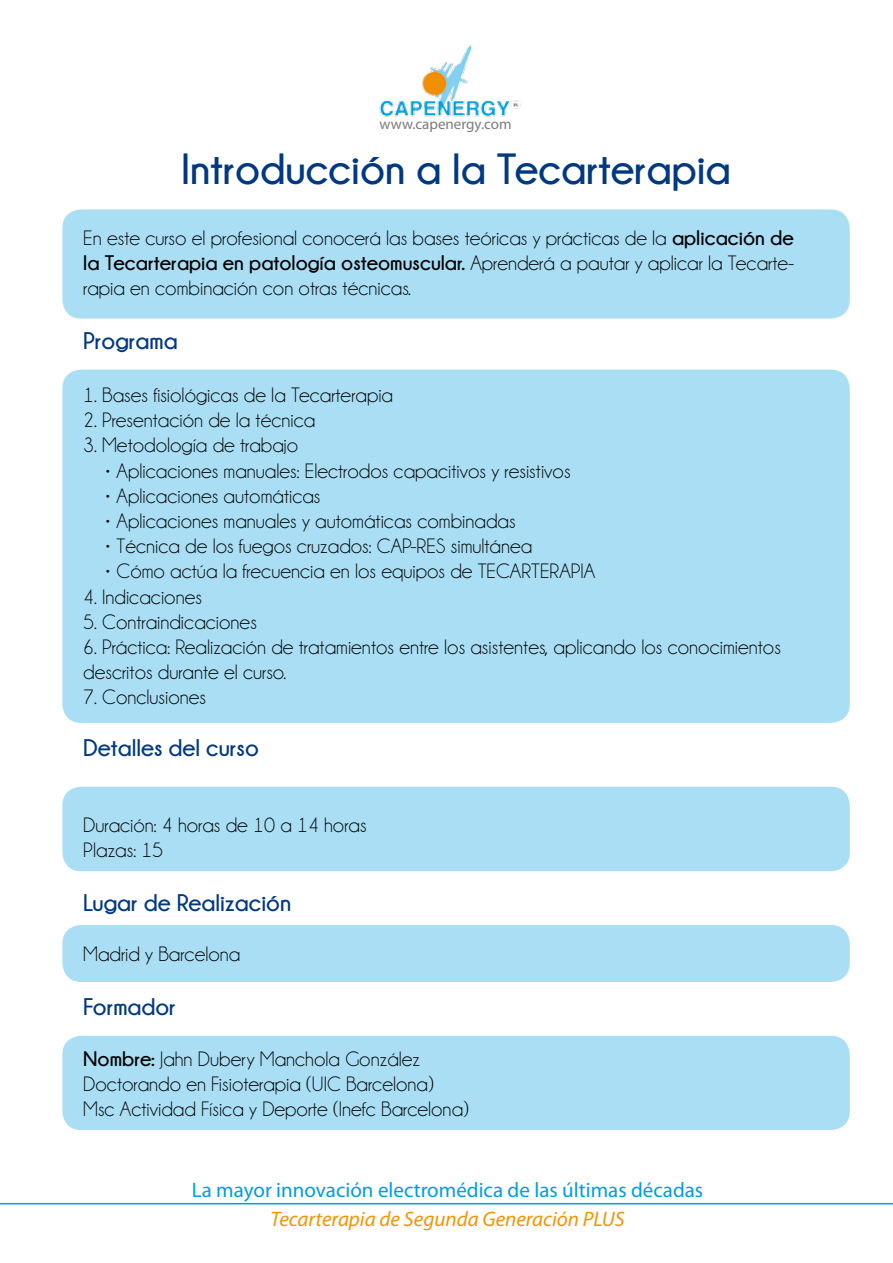
<style>
.page{position:relative;width:893px;height:1263px;background:#fff}
.page>*{position:absolute;margin:0;border:0;box-sizing:border-box;transform-origin:0 0}
.t1{font:700 43.5px "Champagne&Limousines";color:#003882}
.t2{font:700 24px "Champagne&Limousines";color:#003882}
.t3{font:21px/25.2px "Champagne&Limousines";color:#000}
.t4{font:21px "Myriad Pro";color:#009ee0}
.t5{font:italic 21px "Myriad Pro";color:#f39400}
.t6{font:15px "Myriad Pro";color:#7b7c7e}
.s1{font-weight:700}
</style>
<div class="page">
<div style="left:63px;top:370px;width:786px;height:352px;background:#a9def4;border-radius:18px"></div>
<div style="left:62px;top:370px;width:788px;height:353px;border:2px solid #009ee0;border-radius:18px"></div>
<div style="left:63px;top:787px;width:786px;height:83px;background:#a9def4;border-radius:18px"></div>
<div style="left:62px;top:787px;width:788px;height:84px;border:2px solid #009ee0;border-radius:18px"></div>
<div style="left:63px;top:926px;width:786px;height:55px;background:#a9def4;border-radius:18px"></div>
<div style="left:62px;top:925px;width:788px;height:57px;border:2px solid #009ee0;border-radius:18px"></div>
<div style="left:63px;top:1036px;width:786px;height:93px;background:#a9def4;border-radius:18px"></div>
<div style="left:62px;top:1036px;width:788px;height:94px;border:2px solid #009ee0;border-radius:18px"></div>
<div style="left:63px;top:210px;width:786px;height:108px;background:#a9def4;border-radius:18px"></div>
<div style="left:62px;top:209px;width:788px;height:110px;border:2px solid #009ee0;border-radius:18px"></div>
<img style="left:379px;top:45px;width:131px;height:72px">
<svg style="left:511px;top:100px;width:9px;height:9px"></svg>
<hr style="left:0;top:1203px;width:893px;height:1px;background:#009ee0">
<p class="t6" style="left:380px;top:115px;width:133px">www.capenergy.com</p>
<h1 class="t1" style="left:181px;top:145px;width:551px">Introducción a la Tecarterapia</h1>
<p class="t3" style="left:83px;top:225px;width:712px;text-align:justify">En este curso el profesional conocerá las bases teóricas y prácticas de la <span class="s1">aplicación de la Tecarterapia en patología osteomuscular.</span> Aprenderá a pautar y aplicar la Tecarte&shy;rapia en combinación con otras técnicas.</p>
<p class="t2" style="left:83px;top:328px;width:96px">Programa</p>
<p class="t3" style="left:83px;top:383px;width:311px">1. Bases fisiológicas de la Tecarterapia</p>
<p class="t3" style="left:83px;top:408px;width:234px">2. Presentación de la técnica</p>
<p class="t3" style="left:83px;top:433px;width:217px">3. Metodología de trabajo</p>
<p class="t3" style="left:105px;top:458px;width:468px">• Aplicaciones manuales: Electrodos capacitivos y resistivos</p>
<p class="t3" style="left:105px;top:483px;width:218px">• Aplicaciones automáticas</p>
<p class="t3" style="left:105px;top:509px;width:413px">• Aplicaciones manuales y automáticas combinadas</p>
<p class="t3" style="left:105px;top:534px;width:429px">• Técnica de los fuegos cruzados: CAP-RES simultánea</p>
<p class="t3" style="left:105px;top:559px;width:492px">• Cómo actúa la frecuencia en los equipos de TECARTERAPIA</p>
<p class="t3" style="left:83px;top:584px;width:120px">4. Indicaciones</p>
<p class="t3" style="left:83px;top:609px;width:175px">5. Contraindicaciones</p>
<p class="t3" style="left:83px;top:635px;width:699px">6. Práctica: Realización de tratamientos entre los asistentes, aplicando los conocimientos descritos durante el curso.</p>
<p class="t3" style="left:83px;top:685px;width:124px">7. Conclusiones</p>
<p class="t2" style="left:83px;top:735px;width:177px">Detalles del curso</p>
<p class="t3" style="left:83px;top:812px;width:285px">Duración: 4 horas de 10 a 14 horas<br>Plazas: 15</p>
<p class="t2" style="left:83px;top:889px;width:210px">Lugar de Realización</p>
<p class="t3" style="left:83px;top:942px;width:159px">Madrid y Barcelona</p>
<p class="t2" style="left:83px;top:994px;width:94px">Formador</p>
<p class="t3" style="left:83px;top:1046px;width:387px"><span class="s1">Nombre:</span> Jahn Dubery Manchola González<br>Doctorando en Fisioterapia (UIC Barcelona)<br>Msc Actividad Física y Deporte (Inefc Barcelona)</p>
<p class="t4" style="left:192px;top:1177px;width:513px">La mayor innovación electromédica de las últimas décadas</p>
<p class="t5" style="left:271px;top:1206px;width:355px">Tecarterapia de Segunda Generación PLUS</p>
</div>
